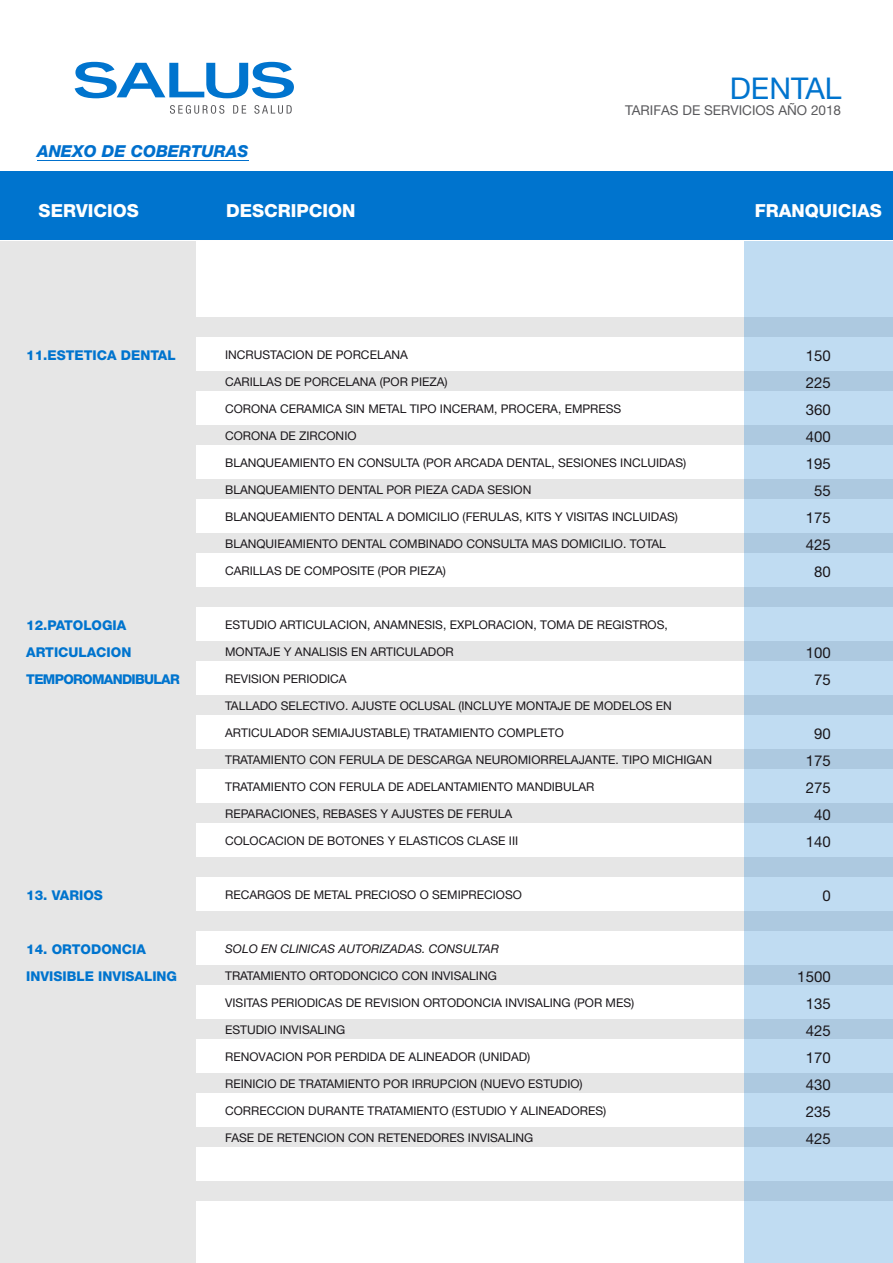
<style>
.page{position:relative;width:893px;height:1263px;background:#fff}
.page>*{position:absolute;margin:0;border:0;box-sizing:border-box;transform-origin:0 0}
.t1{font:30px "Helvetica Neue LT Std";color:#0074ce}
.t2{font:800 18px "Helvetica Neue LT Std";color:#fff}
.t3{font:italic 800 16.5px "Helvetica Neue LT Std";color:#0070cd}
.t4{font:15px/27px "Helvetica Neue LT Std";color:#1a171b;text-align:center}
.t5{font:800 13.5px/27px "Helvetica Neue LT Std";color:#0074ce}
.t6{font:800 13.5px/27px "Helvetica Neue LT Std";letter-spacing:-.035em;color:#0074ce}
.t7{font:13.5px "Helvetica Neue LT Std";color:#59595c}
.t8{font:12px "Helvetica Neue LT Std";color:#1a171b}
.t9{font:italic 12px "Helvetica Neue LT Std";color:#1a171b}
</style>
<div class="page">
<div style="left:0;top:318px;width:892px;height:19px;background:#e6e6e6"></div>
<div style="left:0;top:372px;width:892px;height:19px;background:#e6e6e6"></div>
<div style="left:0;top:426px;width:892px;height:19px;background:#e6e6e6"></div>
<div style="left:0;top:480px;width:892px;height:19px;background:#e6e6e6"></div>
<div style="left:0;top:534px;width:892px;height:19px;background:#e6e6e6"></div>
<div style="left:0;top:588px;width:892px;height:19px;background:#e6e6e6"></div>
<div style="left:0;top:642px;width:892px;height:19px;background:#e6e6e6"></div>
<div style="left:0;top:696px;width:892px;height:19px;background:#e6e6e6"></div>
<div style="left:0;top:750px;width:892px;height:19px;background:#e6e6e6"></div>
<div style="left:0;top:804px;width:892px;height:19px;background:#e6e6e6"></div>
<div style="left:0;top:858px;width:892px;height:19px;background:#e6e6e6"></div>
<div style="left:0;top:912px;width:892px;height:19px;background:#e6e6e6"></div>
<div style="left:0;top:966px;width:892px;height:19px;background:#e6e6e6"></div>
<div style="left:0;top:1020px;width:892px;height:19px;background:#e6e6e6"></div>
<div style="left:0;top:1074px;width:892px;height:19px;background:#e6e6e6"></div>
<div style="left:0;top:1128px;width:892px;height:19px;background:#e6e6e6"></div>
<div style="left:0;top:1182px;width:892px;height:19px;background:#e6e6e6"></div>
<div style="left:0;top:171px;width:892px;height:69px;background:#0074ce"></div>
<div style="left:0;top:242px;width:195px;height:1021px;background:#e6e6e6"></div>
<svg style="left:170px;top:105px;width:54px;height:9px"></svg>
<svg style="left:233px;top:105px;width:13px;height:9px"></svg>
<svg style="left:254px;top:105px;width:38px;height:9px"></svg>
<svg style="left:75px;top:62px;width:219px;height:36px"></svg>
<div style="left:744px;top:242px;width:148px;height:1021px;background:linear-gradient(to right,#bad6ec,#bad6ec)"></div>
<hr style="left:37px;top:160px;width:211px;height:1px;background:#0070cd">
<h3 class="t3" style="left:37px;top:141px;width:213px">ANEXO DE COBERTURAS</h3>
<h1 class="t1" style="left:729px;top:70px;width:113px">DENTAL</h1>
<p class="t7" style="left:625px;top:102px;width:217px">TARIFAS DE SERVICIOS AÑO 2018</p>
<h2 class="t2" style="left:39px;top:200px;width:102px">SERVICIOS</h2>
<h2 class="t2" style="left:226px;top:200px;width:131px">DESCRIPCION</h2>
<h2 class="t2" style="left:754px;top:200px;width:129px">FRANQUICIAS</h2>
<p class="t5" style="left:26px;top:342px;width:151px">11.ESTETICA DENTAL</p>
<p class="t8" style="left:225px;top:347px;width:184px">INCRUSTACION DE PORCELANA</p>
<p class="t8" style="left:225px;top:374px;width:224px">CARILLAS DE PORCELANA (POR PIEZA)</p>
<p class="t8" style="left:225px;top:401px;width:398px">CORONA CERAMICA SIN METAL TIPO INCERAM, PROCERA, EMPRESS</p>
<p class="t8" style="left:225px;top:428px;width:133px">CORONA DE ZIRCONIO</p>
<p class="t8" style="left:225px;top:455px;width:462px">BLANQUEAMIENTO EN CONSULTA (POR ARCADA DENTAL, SESIONES INCLUIDAS)</p>
<p class="t8" style="left:225px;top:482px;width:308px">BLANQUEAMIENTO DENTAL POR PIEZA CADA SESION</p>
<p class="t8" style="left:225px;top:509px;width:454px">BLANQUEAMIENTO DENTAL A DOMICILIO (FERULAS, KITS Y VISITAS INCLUIDAS)</p>
<p class="t8" style="left:225px;top:536px;width:442px">BLANQUIEAMIENTO DENTAL COMBINADO CONSULTA MAS DOMICILIO. TOTAL</p>
<p class="t8" style="left:225px;top:563px;width:222px">CARILLAS DE COMPOSITE (POR PIEZA)</p>
<p class="t4" style="left:805px;top:342px;width:27px">150<br>225<br>360<br>400<br>195<br>55<br>175<br>425<br>80</p>
<p class="t6" style="left:26px;top:612px;width:155px">12.PATOLOGIA<br>ARTICULACION<br>TEMPOROMANDIBULAR</p>
<p class="t8" style="left:225px;top:617px;width:444px">ESTUDIO ARTICULACION, ANAMNESIS, EXPLORACION, TOMA DE REGISTROS,</p>
<p class="t8" style="left:225px;top:644px;width:230px">MONTAJE Y ANALISIS EN ARTICULADOR</p>
<p class="t8" style="left:225px;top:671px;width:123px">REVISION PERIODICA</p>
<p class="t8" style="left:225px;top:698px;width:448px">TALLADO SELECTIVO. AJUSTE OCLUSAL (INCLUYE MONTAJE DE MODELOS EN</p>
<p class="t8" style="left:225px;top:725px;width:340px">ARTICULADOR SEMIAJUSTABLE) TRATAMIENTO COMPLETO</p>
<p class="t8" style="left:225px;top:752px;width:488px">TRATAMIENTO CON FERULA DE DESCARGA NEUROMIORRELAJANTE. TIPO MICHIGAN</p>
<p class="t8" style="left:225px;top:779px;width:371px">TRATAMIENTO CON FERULA DE ADELANTAMIENTO MANDIBULAR</p>
<p class="t8" style="left:225px;top:806px;width:288px">REPARACIONES, REBASES Y AJUSTES DE FERULA</p>
<p class="t8" style="left:225px;top:833px;width:294px">COLOCACION DE BOTONES Y ELASTICOS CLASE III</p>
<p class="t4" style="left:805px;top:639px;width:27px">100<br>75</p>
<p class="t4" style="left:805px;top:720px;width:27px">90<br>175<br>275<br>40<br>140</p>
<p class="t5" style="left:26px;top:882px;width:78px">13. VARIOS</p>
<p class="t8" style="left:225px;top:887px;width:298px">RECARGOS DE METAL PRECIOSO O SEMIPRECIOSO</p>
<p class="t4" style="left:822px;top:882px;width:10px">0</p>
<p class="t5" style="left:26px;top:936px;width:152px">14. ORTODONCIA<br>INVISIBLE INVISALING</p>
<p class="t9" style="left:225px;top:941px;width:275px">SOLO EN CLINICAS AUTORIZADAS. CONSULTAR</p>
<p class="t8" style="left:225px;top:968px;width:273px">TRATAMIENTO ORTODONCICO CON INVISALING</p>
<p class="t8" style="left:225px;top:995px;width:410px">VISITAS PERIODICAS DE REVISION ORTODONCIA INVISALING (POR MES)</p>
<p class="t8" style="left:225px;top:1022px;width:121px">ESTUDIO INVISALING</p>
<p class="t8" style="left:225px;top:1049px;width:307px">RENOVACION POR PERDIDA DE ALINEADOR (UNIDAD)</p>
<p class="t8" style="left:225px;top:1076px;width:359px">REINICIO DE TRATAMIENTO POR IRRUPCION (NUEVO ESTUDIO)</p>
<p class="t8" style="left:225px;top:1103px;width:382px">CORRECCION DURANTE TRATAMIENTO (ESTUDIO Y ALINEADORES)</p>
<p class="t8" style="left:225px;top:1130px;width:309px">FASE DE RETENCION CON RETENEDORES INVISALING</p>
<p class="t4" style="left:797px;top:963px;width:35px">1500<br>135<br>425<br>170<br>430<br>235<br>425</p>
</div>
